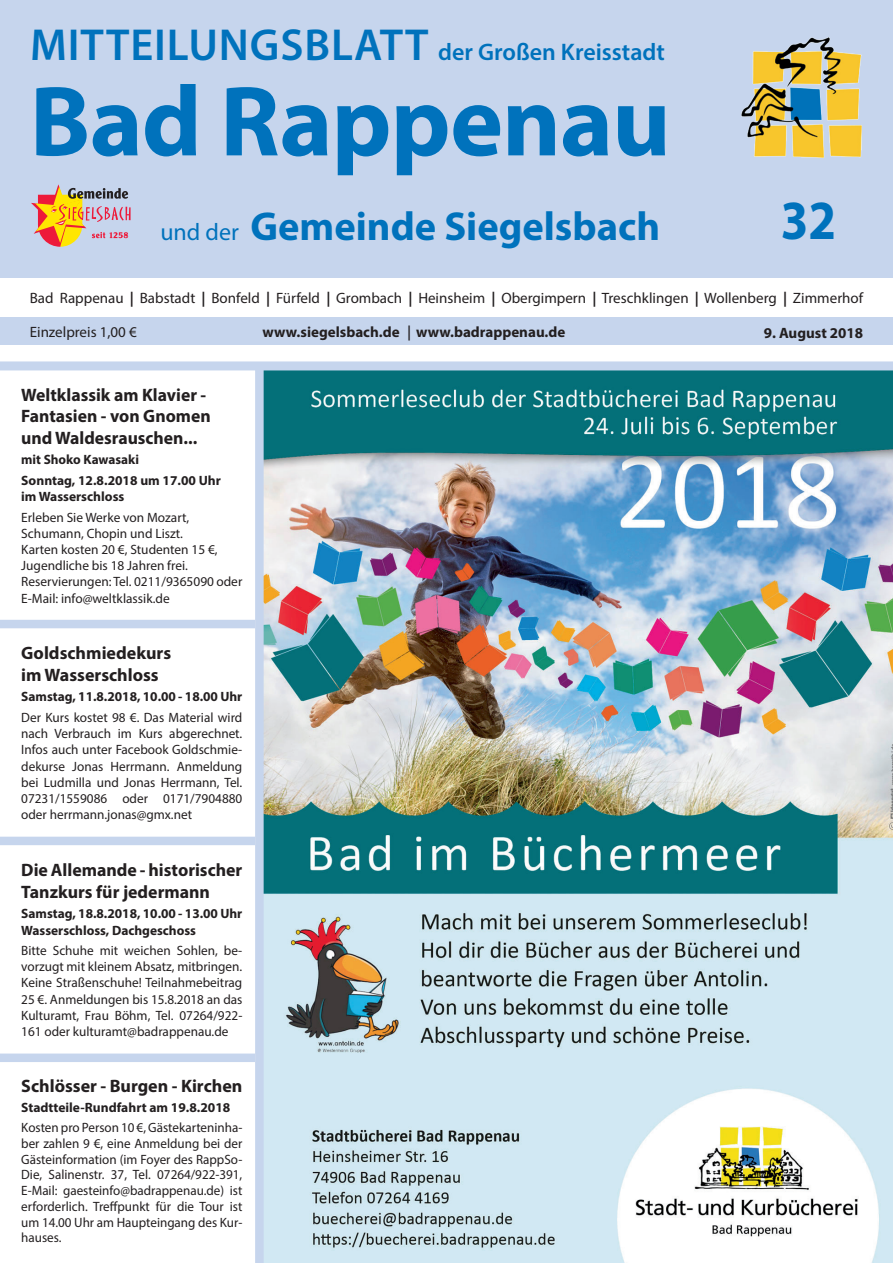
<style>
.page{position:relative;width:893px;height:1263px;background:#fff}
.page>*{position:absolute;margin:0;border:0;box-sizing:border-box;transform-origin:0 0}
.t1{font:700 100.5px "Myriad Pro";letter-spacing:-.01em;color:#0072bc}
.t2{font:700 55.5px "Myriad Pro";color:#0072bc;scale:.9 1}
.t3{font:700 40.5px "Myriad Pro";color:#0072bc}
.t4{font:600 24px "Myriad Pro";color:#0072bc}
.t5{font:700 18px/21.6px "Myriad Pro";color:#231f20}
.t6{font:15px "Myriad Pro";color:#231f20}
.t7{font:700 15px "Myriad Pro";color:#231f20}
.t8{font:13.5px/16.2px "Myriad Pro";color:#231f20;text-align:justify}
.t9{font:700 13.5px/20.4px "Myriad Pro";color:#231f20}
.s1{font-size:45px}
.s2{font-weight:400;font-size:24px}
.s3{font-weight:700;font-style:italic}
.s4{font-family:"Futura BT";font-weight:500}
</style>
<div class="page">
<img style="left:264px;top:370px;width:629px;height:893px">
<div style="left:255px;top:370px;width:9px;height:893px;background:#c6d5ed"></div>
<div style="left:0;top:620px;width:255px;height:8px;background:#c6d5ed"></div>
<div style="left:0;top:837px;width:255px;height:8px;background:#c6d5ed"></div>
<div style="left:0;top:1053px;width:255px;height:9px;background:#c6d5ed"></div>
<div style="left:0;top:317px;width:893px;height:27px;background:#c6d5ed"></div>
<div style="left:0;top:0;width:893px;height:277px;background:#c6d5ed"></div>
<img style="left:742px;top:38px;width:119px;height:119px">
<div style="left:0;top:361px;width:893px;height:9px;background:#c6d5ed"></div>
<svg style="left:31px;top:184px;width:100px;height:63px"></svg>
<h3 class="t4" style="left:30px;top:37px;width:636px"><span class="s1">Mitteilungsblatt</span> der Großen Kreisstadt</h3>
<h1 class="t1" style="left:30px;top:56px;width:642px">Bad Rappenau</h1>
<h3 class="t3" style="left:160px;top:200px;width:501px"><span class="s2">und der</span> Gemeinde Siegelsbach</h3>
<h2 class="t2" style="left:781px;top:184px;width:63px">32</h2>
<p class="t6" style="left:30px;top:289px;width:835px">Bad Rappenau <span class="s3">|</span> Babstadt <span class="s3">|</span> Bonfeld <span class="s3">|</span> Fürfeld <span class="s3">|</span> Grombach <span class="s3">|</span> Heinsheim <span class="s3">|</span> Obergimpern <span class="s3">|</span> Treschklingen <span class="s3">|</span> Wollenberg <span class="s3">|</span> Zimmerhof</p>
<p class="t6" style="left:30px;top:323px;width:109px">Einzelpreis 1,00 €</p>
<p class="t7" style="left:263px;top:322px;width:304px">www.siegelsbach.de <span class="s4">|</span> www.badrappenau.de</p>
<p class="t7" style="left:764px;top:323px;width:101px">9. August 2018</p>
<h3 class="t5" style="left:21px;top:383px;width:191px">Weltklassik am Klavier -<br>Fantasien - von Gnomen und Waldesrauschen...</h3>
<p class="t9" style="left:21px;top:449px;width:201px">mit Shoko Kawasaki<br>Sonntag, 12.8.2018 um 17.00 Uhr</p>
<p class="t9" style="left:21px;top:486px;width:105px">im Wasserschloss</p>
<p class="t8" style="left:21px;top:509px;width:223px;text-align:left">Erleben Sie Werke von Mozart,<br>Schumann, Chopin und Liszt.<br>Karten kosten 20 €, Studenten 15 €,<br>Jugendliche bis 18 Jahren frei.<br>Reservierungen: Tel. 0211/9365090 oder<br>E-Mail: info@weltklassik.de</p>
<h3 class="t5" style="left:21px;top:642px;width:151px">Goldschmiedekurs im Wasserschloss</h3>
<p class="t9" style="left:21px;top:686px;width:223px">Samstag, 11.8.2018, 10.00 - 18.00 Uhr</p>
<p class="t8" style="left:21px;top:709px;width:223px">Der Kurs kostet 98 €. Das Material wird nach Verbrauch im Kurs abgerechnet.<br>Infos auch unter Facebook Goldschmie&shy;dekurse Jonas Herrmann. Anmeldung bei Ludmilla und Jonas Herrmann, Tel.<br>07231/1559086 oder 0171/7904880 oder herrmann.jonas@gmx.net</p>
<h3 class="t5" style="left:21px;top:859px;width:223px">Die Allemande - historischer<br>Tanzkurs für jedermann</h3>
<p class="t9" style="left:21px;top:905px;width:223px;line-height:16.2px">Samstag, 18.8.2018, 10.00 - 13.00 Uhr<br>Wasserschloss, Dachgeschoss</p>
<p class="t8" style="left:21px;top:942px;width:223px">Bitte Schuhe mit weichen Sohlen, be&shy;vorzugt mit kleinem Absatz, mitbringen.<br>Keine Straßenschuhe! Teilnahmebeitrag 25 €. Anmeldungen bis 15.8.2018 an das Kulturamt, Frau Böhm, Tel. 07264/922- 161 oder kulturamt@badrappenau.de</p>
<h3 class="t5" style="left:21px;top:1074px;width:223px">Schlösser - Burgen - Kirchen</h3>
<p class="t9" style="left:21px;top:1097px;width:211px">Stadtteile-Rundfahrt am 19.8.2018</p>
<p class="t8" style="left:21px;top:1119px;width:223px;line-height:15.8px">Kosten pro Person 10 €, Gästekarteninha&shy;ber zahlen 9 €, eine Anmeldung bei der Gästeinformation (im Foyer des RappSo-Die, Salinenstr. 37, Tel. 07264/922-391, E-Mail: gaesteinfo@badrappenau.de) ist erforderlich. Treffpunkt für die Tour ist um 14.00 Uhr am Haupteingang des Kur&shy;hauses.</p>
</div>
